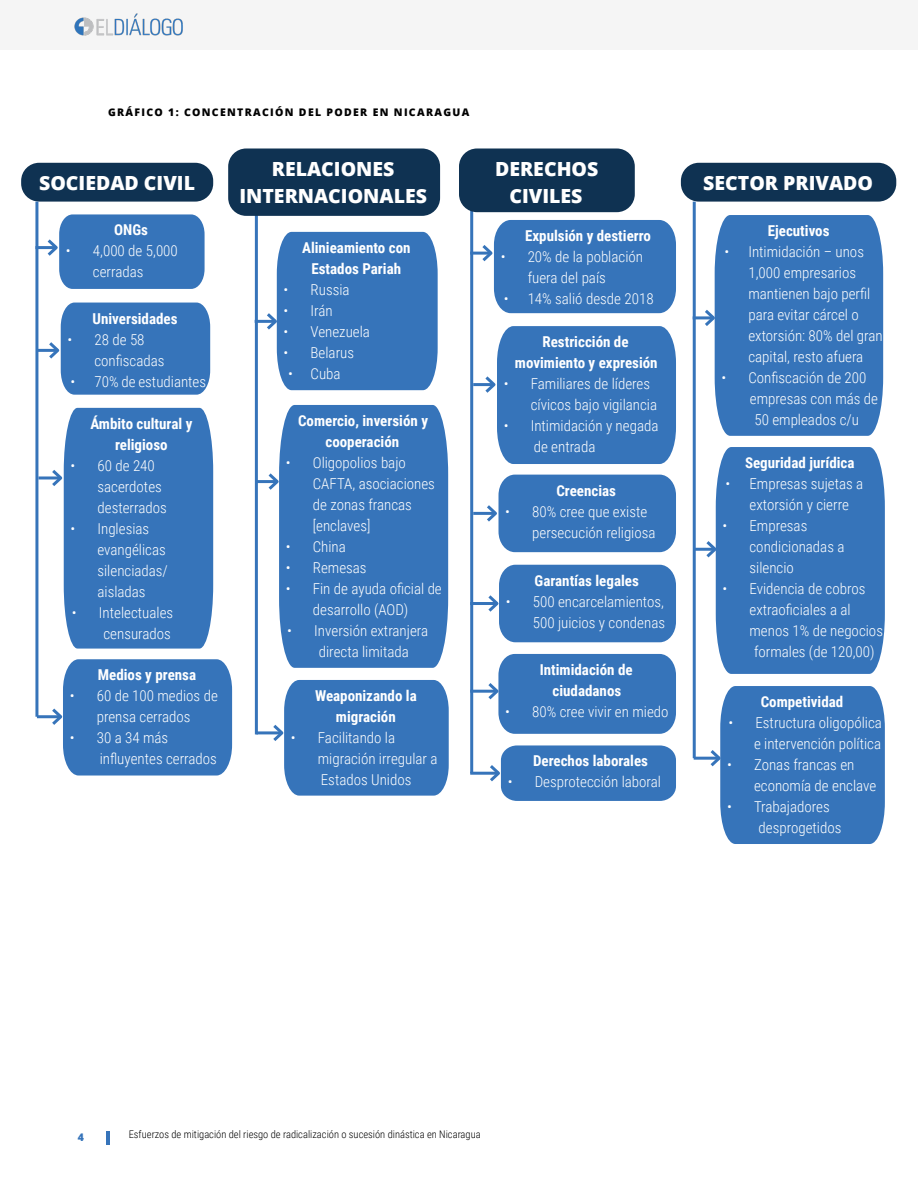
<style>
.page{position:relative;width:918px;height:1188px;background:#fff}
.page>*{position:absolute;margin:0;border:0;box-sizing:border-box;transform-origin:0 0}
.t1{font:800 19.5px/27px "Open Sans";color:#fff;text-align:center}
.t2{font:300 15px/21px "Roboto Condensed";color:#fff}
.t3{font:700 15px/21px "Roboto Condensed";color:#fff;text-align:center}
.t4{font:300 10.5px "Roboto Condensed";color:#000}
.t5{font:800 10.5px "Open Sans";letter-spacing:.125em;color:#000}
.t6{font:800 10.5px "Open Sans";color:#3674ba}
</style>
<div class="page">
<div style="left:0;top:0;width:918px;height:50px;background:#f5f5f5"></div>
<hr style="left:106px;top:1131px;width:3px;height:14px;background:#3674ba">
<img style="left:74px;top:13px;width:109px;height:23px">
<div style="left:21px;top:163px;width:192px;height:39px;background:#0f3252;border-radius:18px"></div>
<hr style="left:35px;top:202px;width:3px;height:515px;background:#3674ba">
<hr style="left:35px;top:246px;width:21px;height:3px;background:#3674ba">
<svg style="left:44px;top:214px;width:161px;height:75px;background:#4d83c1"></svg>
<hr style="left:37px;top:349px;width:21px;height:3px;background:#3674ba">
<svg style="left:46px;top:303px;width:164px;height:92px;background:#4b82c1"></svg>
<hr style="left:38px;top:476px;width:23px;height:3px;background:#3674ba">
<svg style="left:49px;top:408px;width:164px;height:241px;background:#4b82c1"></svg>
<hr style="left:37px;top:715px;width:24px;height:3px;background:#3674ba">
<svg style="left:49px;top:659px;width:183px;height:117px;background:#4981c0"></svg>
<hr style="left:470px;top:202px;width:3px;height:571px;background:#3674ba">
<hr style="left:470px;top:252px;width:21px;height:3px;background:#3674ba">
<svg style="left:479px;top:220px;width:197px;height:93px;background:#4880c0"></svg>
<hr style="left:473px;top:383px;width:21px;height:3px;background:#3674ba">
<svg style="left:482px;top:326px;width:194px;height:138px;background:#4981c0"></svg>
<hr style="left:473px;top:512px;width:23px;height:3px;background:#3674ba">
<svg style="left:484px;top:475px;width:192px;height:77px;background:#4780c0"></svg>
<hr style="left:470px;top:602px;width:27px;height:3px;background:#3674ba">
<svg style="left:488px;top:565px;width:188px;height:77px;background:#447ebe"></svg>
<hr style="left:470px;top:690px;width:27px;height:3px;background:#3674ba">
<svg style="left:485px;top:654px;width:191px;height:80px;background:#477fbf"></svg>
<div style="left:501px;top:745px;width:175px;height:56px;background:#3674ba;border-radius:15px"></div>
<hr style="left:470px;top:772px;width:29px;height:3px;background:#3674ba">
<svg style="left:487px;top:762px;width:14px;height:23px"></svg>
<div style="left:459px;top:148px;width:176px;height:64px;background:#0f3252;border-radius:18px"></div>
<div style="left:681px;top:163px;width:215px;height:39px;background:#0f3252;border-radius:18px"></div>
<hr style="left:693px;top:202px;width:3px;height:556px;background:#3674ba">
<hr style="left:694px;top:548px;width:21px;height:3px;background:#3674ba">
<svg style="left:703px;top:447px;width:182px;height:227px;background:#4880c0"></svg>
<hr style="left:694px;top:757px;width:25px;height:3px;background:#3674ba">
<svg style="left:707px;top:686px;width:178px;height:158px;background:#4880c0"></svg>
<hr style="left:693px;top:316px;width:21px;height:3px;background:#3674ba">
<svg style="left:702px;top:215px;width:181px;height:221px;background:#4780c0"></svg>
<hr style="left:255px;top:212px;width:3px;height:522px;background:#3674ba">
<hr style="left:256px;top:480px;width:21px;height:3px;background:#3674ba">
<svg style="left:265px;top:473px;width:14px;height:17px"></svg>
<div style="left:279px;top:405px;width:169px;height:263px;background:#3674ba"></div>
<hr style="left:256px;top:731px;width:26px;height:3px;background:#3674ba">
<svg style="left:270px;top:680px;width:179px;height:116px;background:#4981c0"></svg>
<hr style="left:255px;top:320px;width:21px;height:3px;background:#3674ba">
<svg style="left:264px;top:232px;width:174px;height:158px;background:#4b82c1"></svg>
<div style="left:228px;top:148px;width:212px;height:68px;background:#0f3252;border-radius:18px"></div>
<p class="t5" style="left:108px;top:104px;width:363px">GRÁFICO 1: CONCENTRACIÓN DEL PODER EN NICARAGUA</p>
<h1 class="t1" style="left:39px;top:168px;width:157px">SOCIEDAD CIVIL</h1>
<p class="t3" style="left:114px;top:219px;width:35px">ONGs</p>
<p class="t2" style="left:66px;top:240px;width:113px;text-align:center">• 4,000 de 5,000 cerradas</p>
<p class="t3" style="left:92px;top:307px;width:87px">Universidades</p>
<p class="t2" style="left:94px;top:328px;width:72px;text-indent:-27px">• 28 de 58 confiscadas</p>
<p class="t2" style="left:70px;top:370px;width:137px">• 70% de estudiantes</p>
<p class="t3" style="left:90px;top:412px;width:104px">Ámbito cultural y religioso</p>
<p class="t2" style="left:97px;top:454px;width:71px;text-indent:-27px">• 60 de 240 sacerdotes desterrados</p>
<p class="t2" style="left:97px;top:517px;width:72px;text-indent:-27px">• Inglesias evangélicas silenciadas/ aisladas</p>
<p class="t2" style="left:72px;top:601px;width:103px;text-align:right">• Intelectuales censurados</p>
<p class="t3" style="left:98px;top:664px;width:100px">Medios y prensa</p>
<p class="t2" style="left:70px;top:685px;width:150px;text-align:center">• 60 de 100 medios de prensa cerrados</p>
<p class="t2" style="left:100px;top:727px;width:119px;text-indent:-30px">• 30 a 34 más influyentes cerrados</p>
<h1 class="t1" style="left:239px;top:154px;width:189px">RELACIONES<br>INTERNACIONALES</h1>
<p class="t3" style="left:302px;top:236px;width:110px">Alinieamiento con<br>Estados Pariah</p>
<p class="t2" style="left:284px;top:278px;width:68px">• Russia</p>
<p class="t2" style="left:284px;top:299px;width:51px">• Irán</p>
<p class="t2" style="left:284px;top:320px;width:88px">• Venezuela</p>
<p class="t2" style="left:284px;top:341px;width:72px">• Belarus</p>
<p class="t2" style="left:288px;top:362px;width:54px">• Cuba</p>
<p class="t3" style="left:298px;top:410px;width:131px">Comercio, inversión y cooperación</p>
<p class="t2" style="left:313px;top:452px;width:124px;text-indent:-27px">• Oligopolios bajo<br>CAFTA, asociaciones de zonas francas [enclaves]</p>
<p class="t2" style="left:286px;top:536px;width:62px">• China</p>
<p class="t2" style="left:286px;top:557px;width:82px">• Remesas</p>
<p class="t2" style="left:286px;top:578px;width:158px;text-align:center">• Fin de ayuda oficial de desarrollo (AOD)</p>
<p class="t2" style="left:319px;top:620px;width:111px;text-indent:-32px">• Inversión extranjera directa limitada</p>
<p class="t3" style="left:315px;top:685px;width:103px">Weaponizando la migración</p>
<p class="t2" style="left:318px;top:727px;width:121px;text-indent:-27px">• Facilitando la migración irregular a<br>Estados Unidos</p>
<h1 class="t1" style="left:495px;top:154px;width:105px">DERECHOS<br>CIVILES</h1>
<p class="t3" style="left:525px;top:225px;width:127px">Expulsión y destierro</p>
<p class="t2" style="left:528px;top:246px;width:117px;text-indent:-27px">• 20% de la población fuera del país</p>
<p class="t2" style="left:504px;top:288px;width:151px">• 14% salió desde 2018</p>
<p class="t3" style="left:515px;top:331px;width:144px">Restricción de movimiento y expresión</p>
<p class="t2" style="left:531px;top:373px;width:128px;text-indent:-27px">• Familiares de líderes cívicos bajo vigilancia</p>
<p class="t2" style="left:534px;top:415px;width:126px;text-indent:-30px">• Intimidación y negada de entrada</p>
<p class="t3" style="left:556px;top:479px;width:61px">Creencias</p>
<p class="t2" style="left:532px;top:500px;width:125px;text-indent:-27px">• 80% cree que existe persecución religiosa</p>
<p class="t3" style="left:535px;top:569px;width:106px">Garantías legales</p>
<p class="t2" style="left:506px;top:590px;width:161px;text-align:right">• 500 encarcelamientos,<br>500 juicios y condenas</p>
<p class="t3" style="left:540px;top:659px;width:94px">Intimidación de ciudadanos</p>
<p class="t2" style="left:505px;top:701px;width:165px">• 80% cree vivir en miedo</p>
<p class="t3" style="left:533px;top:750px;width:117px">Derechos laborales</p>
<p class="t2" style="left:508px;top:771px;width:155px">• Desprotección laboral</p>
<h1 class="t1" style="left:703px;top:168px;width:171px">SECTOR PRIVADO</h1>
<p class="t3" style="left:768px;top:220px;width:63px">Ejecutivos</p>
<p class="t2" style="left:748px;top:241px;width:136px;text-indent:-24px">• Intimidación – unos<br>1,000 empresarios mantienen bajo perfil para evitar cárcel o extorsión: 80% del gran capital, resto afuera</p>
<p class="t2" style="left:721px;top:367px;width:147px">• Confiscación de 200</p>
<p class="t2" style="left:750px;top:388px;width:130px">empresas con más de</p>
<p class="t2" style="left:754px;top:409px;width:106px">50 empleados c/u</p>
<p class="t3" style="left:745px;top:452px;width:111px">Seguridad jurídica</p>
<p class="t2" style="left:750px;top:473px;width:115px;text-indent:-24px">• Empresas sujetas a extorsión y cierre</p>
<p class="t2" style="left:750px;top:515px;width:96px;text-indent:-27px">• Empresas condicionadas a silencio</p>
<p class="t2" style="left:723px;top:578px;width:145px">• Evidencia de cobros</p>
<p class="t2" style="left:750px;top:599px;width:103px">extraoficiales a al</p>
<p class="t2" style="left:750px;top:620px;width:135px">menos 1% de negocios</p>
<p class="t2" style="left:754px;top:641px;width:122px">formales (de 120,00)</p>
<p class="t3" style="left:761px;top:691px;width:84px">Competividad</p>
<p class="t2" style="left:729px;top:712px;width:155px;text-align:right">• Estructura oligopólica e intervención política</p>
<p class="t2" style="left:754px;top:754px;width:124px;text-indent:-27px">• Zonas francas en economía de enclave</p>
<p class="t2" style="left:759px;top:796px;width:84px;text-indent:-32px">• Trabajadores desprogetidos</p>
<p class="t6" style="left:78px;top:1129px;width:8px">4</p>
<p class="t4" style="left:129px;top:1127px;width:353px">Esfuerzos de mitigación del riesgo de radicalización o sucesión dinástica en Nicaragua</p>
</div>
